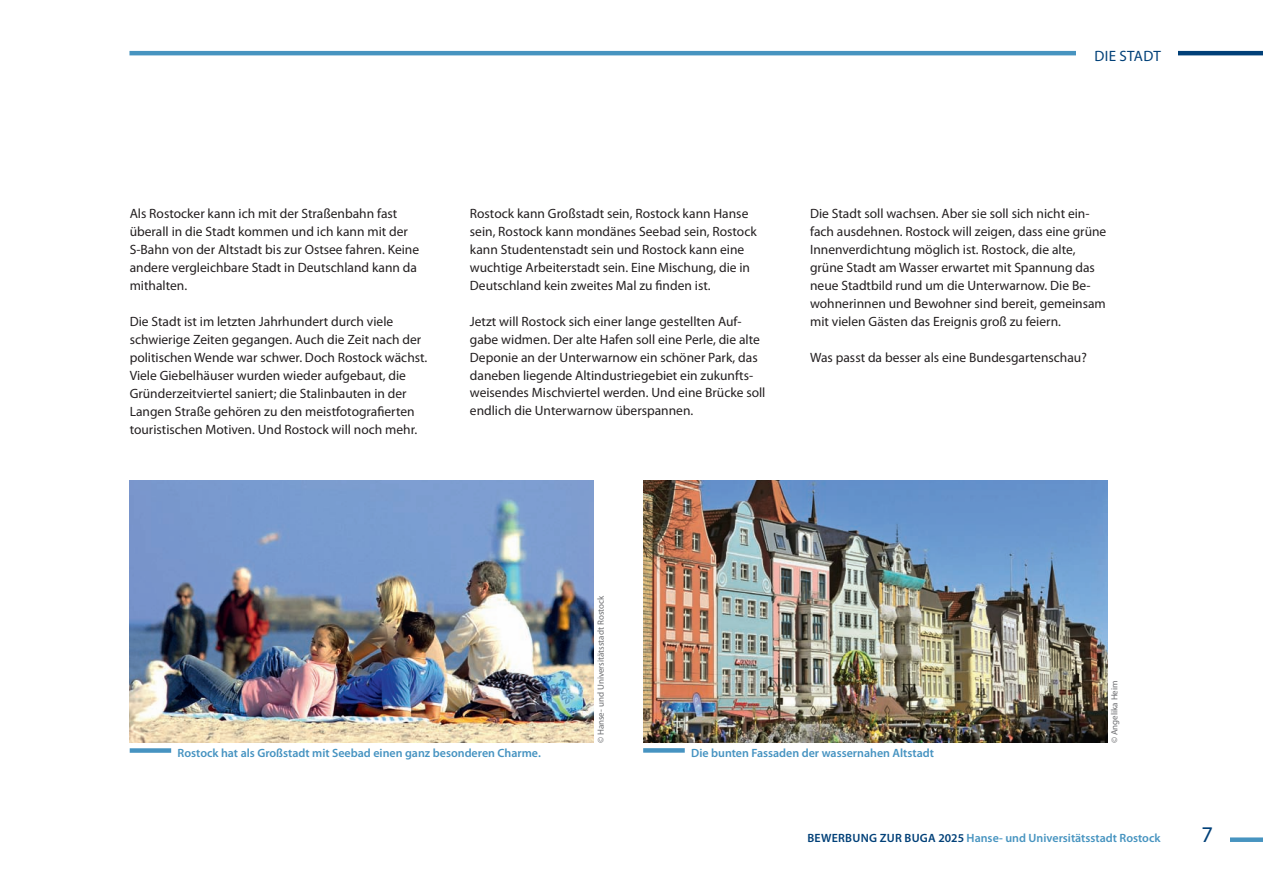
<style>
.page{position:relative;width:1263px;height:893px;background:#fff}
.page>*{position:absolute;margin:0;border:0;box-sizing:border-box;transform-origin:0 0}
.t1{font:22.5px "Myriad Pro";color:#014078}
.t2{font:15px "Myriad Pro";letter-spacing:.02em;color:#014078}
.t3{font:13.5px/18px "Myriad Pro";color:#231f20}
.t4{font:600 12px "Myriad Pro";color:#4693c1}
.t5{font:600 12px "Myriad Pro";color:#4794c0}
.t6{font:9px "Myriad Pro";color:#6c6d70}
.s1{color:#014078}
</style>
<div class="page">
<hr style="left:1128px;top:51px;width:135px;height:4px;background:#014078">
<div style="left:1232px;top:837px;width:31px;height:5px;background:#4794c0"></div>
<hr style="left:132px;top:51px;width:991px;height:4px;background:#4794c0">
<div style="left:1076px;top:48px;width:102px;height:21px;background:#fff"></div>
<img style="left:130px;top:480px;width:464px;height:262px">
<div style="left:132px;top:748px;width:37px;height:5px;background:#4693c1"></div>
<img style="left:643px;top:480px;width:464px;height:262px">
<div style="left:645px;top:748px;width:37px;height:5px;background:#4693c1"></div>
<p class="t2" style="left:1094px;top:47px;width:68px">DIE STADT</p>
<p class="t3" style="left:130px;top:204px;width:291px">Als Rostocker kann ich mit der Straßenbahn fast überall in die Stadt kommen und ich kann mit der S-Bahn von der Altstadt bis zur Ostsee fahren. Keine andere vergleichbare Stadt in Deutschland kann da mithalten.</p>
<p class="t3" style="left:130px;top:312px;width:299px">Die Stadt ist im letzten Jahrhundert durch viele schwierige Zeiten gegangen. Auch die Zeit nach der politischen Wende war schwer. Doch Rostock wächst.<br>Viele Giebelhäuser wurden wieder aufgebaut, die Gründerzeitviertel saniert; die Stalinbauten in der Langen Straße gehören zu den meistfotografierten touristischen Motiven. Und Rostock will noch mehr.</p>
<p class="t3" style="left:470px;top:204px;width:288px">Rostock kann Großstadt sein, Rostock kann Hanse sein, Rostock kann mondänes Seebad sein, Rostock kann Studentenstadt sein und Rostock kann eine wuchtige Arbeiterstadt sein. Eine Mischung, die in Deutschland kein zweites Mal zu finden ist.</p>
<p class="t3" style="left:470px;top:312px;width:297px">Jetzt will Rostock sich einer lange gestellten Auf&shy;gabe widmen. Der alte Hafen soll eine Perle, die alte Deponie an der Unterwarnow ein schöner Park, das daneben liegende Altindustriegebiet ein zukunfts&shy;weisendes Mischviertel werden. Und eine Brücke soll endlich die Unterwarnow überspannen.</p>
<p class="t3" style="left:810px;top:204px;width:298px">Die Stadt soll wachsen. Aber sie soll sich nicht ein&shy;fach ausdehnen. Rostock will zeigen, dass eine grüne Innenverdichtung möglich ist. Rostock, die alte, grüne Stadt am Wasser erwartet mit Spannung das neue Stadtbild rund um die Unterwarnow. Die Be&shy;wohnerinnen und Bewohner sind bereit, gemeinsam mit vielen Gästen das Ereignis groß zu feiern.</p>
<p class="t3" style="left:810px;top:348px;width:278px">Was passt da besser als eine Bundesgartenschau?</p>
<p class="t6" style="left:595px;top:742px;width:148px;rotate:-90deg">©Hanse- und Universitätsstadt Rostock</p>
<p class="t6" style="left:1109px;top:742px;width:64px;rotate:-90deg">©Angelika Heim</p>
<p class="t4" style="left:178px;top:745px;width:365px">Rostock hat als Großstadt mit Seebad einen ganz besonderen Charme.</p>
<p class="t4" style="left:691px;top:745px;width:244px">Die bunten Fassaden der wassernahen Altstadt</p>
<p class="t5" style="left:807px;top:830px;width:355px"><span class="s1">BEWERBUNG ZUR BUGA 2025</span> Hanse- und Universitätsstadt Rostock</p>
<h1 class="t1" style="left:1201px;top:820px;width:13px">7</h1>
</div>
